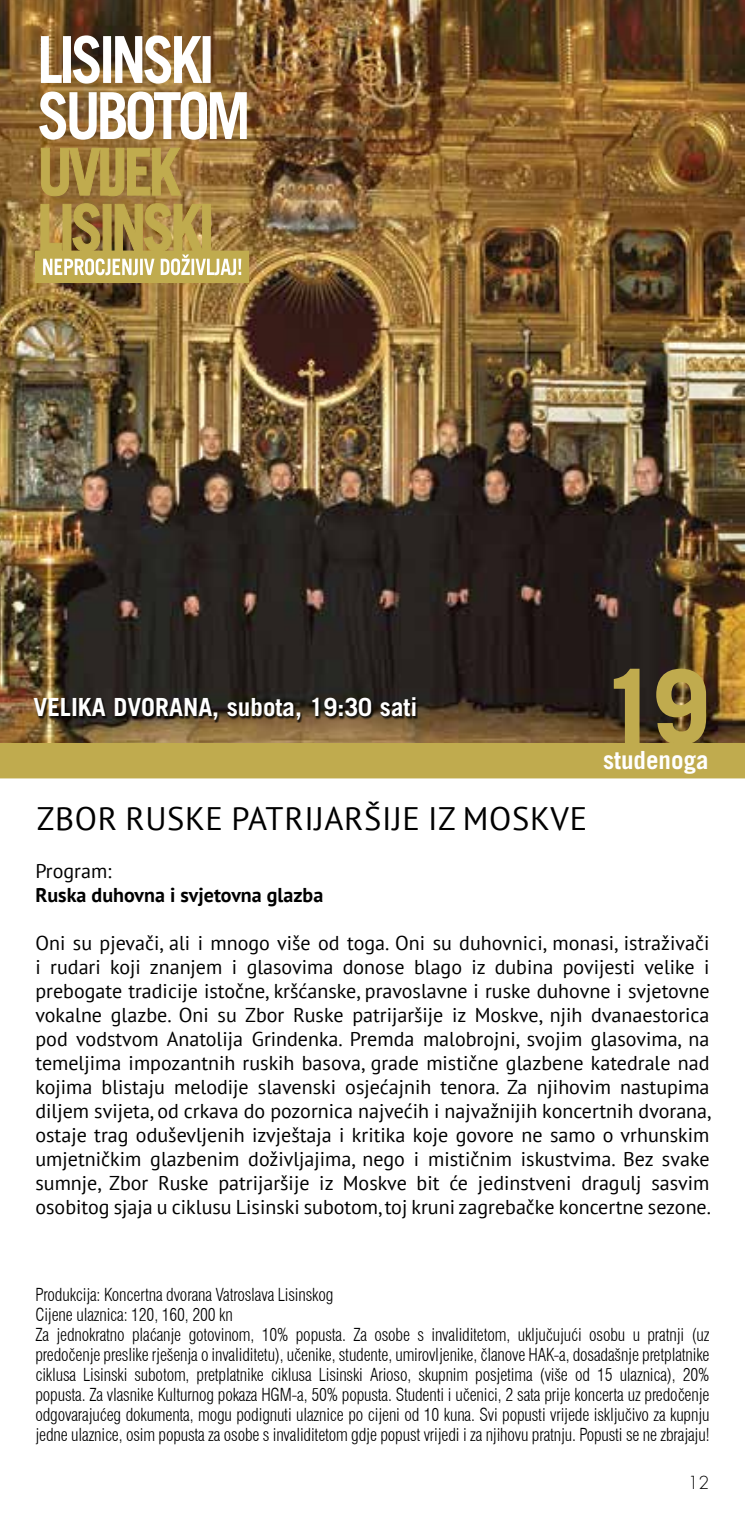
<style>
.page{position:relative;width:745px;height:1524px;background:#fff}
.page>*{position:absolute;margin:0;border:0;box-sizing:border-box;transform-origin:0 0}
.t1{font:700 100px "Trade Gothic";color:#c0ab4e}
.t2{font:32.5px "PT Sans";letter-spacing:.02em;color:#000}
.t3{font:700 25px "Trade Gothic";color:#fff}
.t4{font:20px/24px "PT Sans";color:#000;text-align:justify}
.t5{font:700 20px "PT Sans";color:#000}
.t6{font:300 condensed 17.5px/20px "Swiss 721 BT";letter-spacing:-.01em;color:#000;scale:.96 1}
.t7{font:300 17.5px "Futura";color:#000}
</style>
<div class="page">
<img style="left:0;top:0;width:744px;height:668px">
<svg style="left:0;top:668px;width:744px;height:110px"></svg>
<div style="left:33px;top:697px;width:384px;height:25px;background:#000;opacity:.75"></div>
<div style="left:35px;top:251px;width:213px;height:31px;background:#c0ab4e"></div>
<div style="left:35px;top:251px;width:214px;height:32px;border:1px solid #c0ab4e"></div>
<svg style="left:40px;top:203px;width:201px;height:72px"></svg>
<svg style="left:40px;top:147px;width:142px;height:50px"></svg>
<svg style="left:39px;top:92px;width:207px;height:48px"></svg>
<svg style="left:41px;top:35px;width:169px;height:49px"></svg>
<p class="t3" style="left:33px;top:692px;width:385px">velika dvorana, subota, 19:30 sati</p>
<h1 class="t1" style="left:602px;top:646px;width:108px">19</h1>
<p class="t3" style="left:602px;top:744px;width:107px">studenoga</p>
<h2 class="t2" style="left:37px;top:798px;width:551px">ZBOR RUSKE PATRIJARŠIJE IZ MOSKVE</h2>
<p class="t4" style="left:35px;top:859px;width:78px">Program:</p>
<p class="t5" style="left:35px;top:882px;width:289px">Ruska duhovna i svjetovna glazba</p>
<p class="t4" style="left:35px;top:931px;width:676px">Oni su pjevači, ali i mnogo više od toga. Oni su duhovnici, monasi, istraživači i rudari koji znanjem i glasovima donose blago iz dubina povijesti velike i prebogate tradicije istočne, kršćanske, pravoslavne i ruske duhovne i svjetovne vokalne glazbe. Oni su Zbor Ruske patrijaršije iz Moskve, njih dvanaestorica pod vodstvom Anatolija Grindenka. Premda malobrojni, svojim glasovima, na temeljima impozantnih ruskih basova, grade mistične glazbene katedrale nad kojima blistaju melodije slavenski osjećajnih tenora. Za njihovim nastupima diljem svijeta, od crkava do pozornica najvećih i najvažnijih koncertnih dvorana, ostaje trag oduševljenih izvještaja i kritika koje govore ne samo o vrhunskim umjetničkim glazbenim doživljajima, nego i mističnim iskustvima. Bez svake sumnje, Zbor Ruske patrijaršije iz Moskve bit će jedinstveni dragulj sasvim osobitog sjaja u ciklusu Lisinski subotom, toj kruni zagrebačke koncertne sezone.</p>
<p class="t6" style="left:35px;top:1284px;width:703px">Produkcija: Koncertna dvorana Vatroslava Lisinskog<br>Cijene ulaznica: 120, 160, 200 kn<br>Za jednokratno plaćanje gotovinom, 10% popusta. Za osobe s invaliditetom, uključujući osobu u pratnji (uz predočenje preslike rješenja o invaliditetu), učenike, studente, umirovljenike, članove HAK-a, dosadašnje pretplatnike ciklusa Lisinski subotom, pretplatnike ciklusa Lisinski Arioso, skupnim posjetima (više od 15 ulaznica), 20% popusta. Za vlasnike Kulturnog pokaza HGM-a, 50% popusta. Studenti i učenici, 2 sata prije koncerta uz predočenje odgovarajućeg dokumenta, mogu podignuti ulaznice po cijeni od 10 kuna. Svi popusti vrijede isključivo za kupnju jedne ulaznice, osim popusta za osobe s invaliditetom gdje popust vrijedi i za njihovu pratnju. Popusti se ne zbrajaju!</p>
<p class="t7" style="left:687px;top:1471px;width:23px">12</p>
</div>
